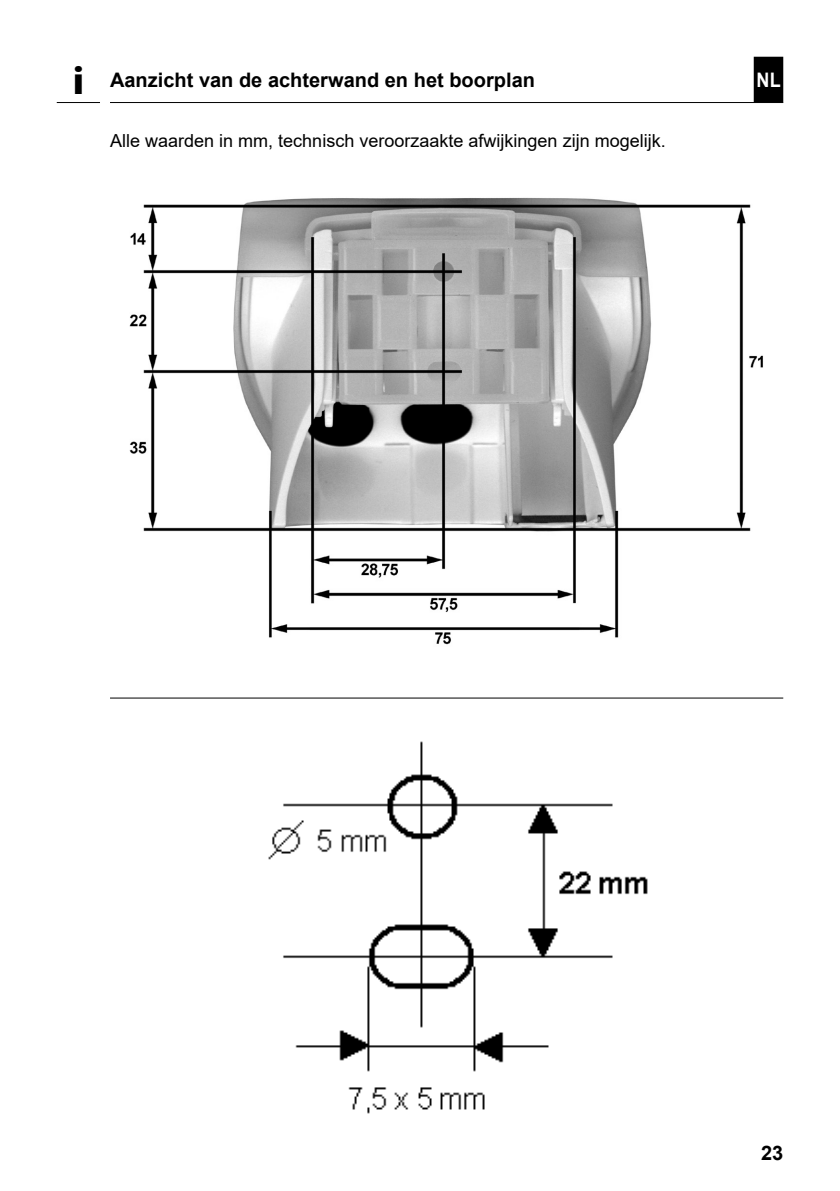
<style>
.page{position:relative;width:840px;height:1191px;background:#fff}
.page>*{position:absolute;margin:0;border:0;box-sizing:border-box;transform-origin:0 0}
.INFO-Icon{font:700 40px "Myriad Pro";color:#000;scale:1.1 1}
.Kapitelüberschrift{font:700 20px "Arial";color:#000}
.t1{font:700 20px "Arial";color:#fff;scale:.9 1}
.Fließtext_-_DE{font:18px "Arial";color:#000}
</style>
<div class="page">
<div style="left:754px;top:58px;width:27px;height:43px;background:#000"></div>
<div style="left:753px;top:57px;width:29px;height:45px;border:2px solid #000"></div>
<hr style="left:110px;top:102px;width:672px;height:1px;background:#000">
<hr style="left:57px;top:102px;width:43px;height:1px;background:#000">
<img style="left:129px;top:197px;width:634px;height:448px">
<hr style="left:110px;top:697px;width:672px;height:1px;background:#000">
<img style="left:268px;top:741px;width:380px;height:373px">
<p class="INFO-Icon" style="left:72px;top:59px;width:12px">i</p>
<p class="Kapitelüberschrift" style="left:110px;top:66px;width:426px">Aanzicht van de achterwand en het boorplan</p>
<p class="Fließtext_-_DE" style="left:110px;top:128px;width:557px">Alle waarden in mm, technisch veroorzaakte afwijkingen zijn mogelijk.</p>
<p class="t1" style="left:756px;top:66px;width:28px">NL</p>
<p class="Kapitelüberschrift" style="left:760px;top:1139px;width:24px">23</p>
</div>
